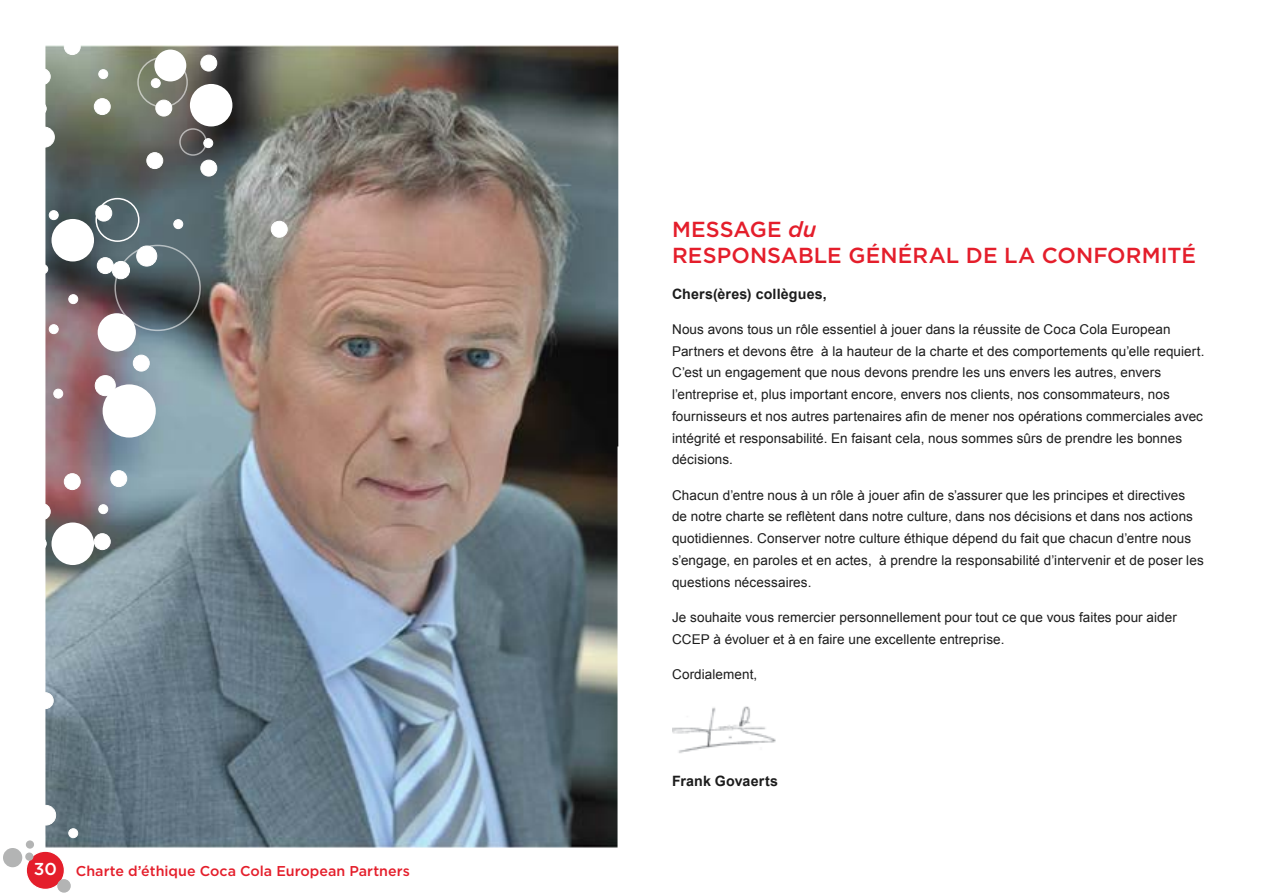
<style>
.page{position:relative;width:1263px;height:893px;background:#fff}
.page>*{position:absolute;margin:0;border:0;box-sizing:border-box;transform-origin:0 0}
.t1{font:500 21.75px/26.2px "Gotham";letter-spacing:.005em;color:#e41e2b}
.t2{font:500 14.25px "Gotham";color:#e41e2b}
.t3{font:700 14.25px "Arial";letter-spacing:.01em;color:#1c1c1c}
.t4{font:13.5px/21.8px "Arial";letter-spacing:.005em;color:#1c1c1c}
.s1{font-size:17.25px;color:#fff}
.s2{font-style:italic}
</style>
<div class="page">
<div style="left:26px;top:840px;width:8px;height:9px;background:#b3b4b4;border-radius:50%"></div>
<div style="left:3px;top:848px;width:19px;height:19px;background:#b3b4b4;border-radius:50%"></div>
<div style="left:26px;top:851px;width:38px;height:38px;background:#e41e2b;border-radius:50%"></div>
<div style="left:26px;top:851px;width:39px;height:39px;border:1px solid #fff;border-radius:50%"></div>
<div style="left:25px;top:852px;width:8px;height:9px;background:#b3b4b4;border-radius:50%"></div>
<div style="left:57px;top:879px;width:14px;height:14px;background:#b3b4b4;border-radius:50%"></div>
<img style="left:672px;top:706px;width:104px;height:47px">
<img style="left:45px;top:45px;width:573px;height:802px">
<div style="left:112px;top:261px;width:18px;height:18px;background:#fff;border-radius:50%"></div>
<div style="left:112px;top:261px;width:18px;height:18px;border:1px solid #fff;border-radius:50%"></div>
<div style="left:98px;top:313px;width:38px;height:38px;background:#fff;border-radius:50%"></div>
<div style="left:154px;top:50px;width:32px;height:31px;background:#fff;border-radius:50%"></div>
<div style="left:190px;top:84px;width:42px;height:42px;background:#fff;border-radius:50%"></div>
<div style="left:103px;top:384px;width:53px;height:54px;background:#fff;border-radius:50%"></div>
<div style="left:95px;top:198px;width:44px;height:44px;border:2px solid #fff;border-radius:50%"></div>
<div style="left:52px;top:219px;width:42px;height:42px;background:#fff;border-radius:50%"></div>
<div style="left:52px;top:522px;width:42px;height:43px;background:#fff;border-radius:50%"></div>
<div style="left:34px;top:69px;width:16px;height:16px;background:#fff;border-radius:50%"></div>
<div style="left:34px;top:69px;width:16px;height:16px;border:1px solid #fff;border-radius:50%"></div>
<div style="left:34px;top:504px;width:16px;height:16px;background:#fff;border-radius:50%"></div>
<div style="left:34px;top:504px;width:16px;height:16px;border:1px solid #fff;border-radius:50%"></div>
<div style="left:34px;top:103px;width:12px;height:12px;border:1px solid #fff;border-radius:50%"></div>
<div style="left:34px;top:538px;width:12px;height:12px;border:1px solid #fff;border-radius:50%"></div>
<div style="left:49px;top:211px;width:9px;height:9px;background:#fff;border-radius:50%"></div>
<div style="left:49px;top:211px;width:9px;height:9px;border:1px solid #fff;border-radius:50%"></div>
<div style="left:49px;top:325px;width:9px;height:9px;background:#fff;border-radius:50%"></div>
<div style="left:49px;top:325px;width:9px;height:9px;border:1px solid #fff;border-radius:50%"></div>
<div style="left:174px;top:220px;width:9px;height:9px;background:#fff;border-radius:50%"></div>
<div style="left:174px;top:220px;width:9px;height:9px;border:1px solid #fff;border-radius:50%"></div>
<div style="left:39px;top:265px;width:9px;height:9px;background:#fff;border-radius:50%"></div>
<div style="left:39px;top:265px;width:9px;height:9px;border:1px solid #fff;border-radius:50%"></div>
<div style="left:69px;top:295px;width:9px;height:9px;background:#fff;border-radius:50%"></div>
<div style="left:69px;top:295px;width:9px;height:9px;border:1px solid #fff;border-radius:50%"></div>
<div style="left:99px;top:70px;width:9px;height:9px;background:#fff;border-radius:50%"></div>
<div style="left:99px;top:70px;width:9px;height:9px;border:1px solid #fff;border-radius:50%"></div>
<div style="left:99px;top:505px;width:9px;height:9px;background:#fff;border-radius:50%"></div>
<div style="left:99px;top:505px;width:9px;height:9px;border:1px solid #fff;border-radius:50%"></div>
<div style="left:204px;top:139px;width:9px;height:9px;background:#fff;border-radius:50%"></div>
<div style="left:204px;top:139px;width:9px;height:9px;border:1px solid #fff;border-radius:50%"></div>
<div style="left:69px;top:829px;width:9px;height:9px;background:#fff;border-radius:50%"></div>
<div style="left:69px;top:829px;width:9px;height:9px;border:1px solid #fff;border-radius:50%"></div>
<div style="left:54px;top:389px;width:9px;height:9px;background:#fff;border-radius:50%"></div>
<div style="left:54px;top:389px;width:9px;height:9px;border:1px solid #fff;border-radius:50%"></div>
<div style="left:151px;top:79px;width:9px;height:9px;background:#fff;border-radius:50%"></div>
<div style="left:151px;top:79px;width:9px;height:9px;border:1px solid #fff;border-radius:50%"></div>
<div style="left:34px;top:127px;width:20px;height:20px;background:#fff;border-radius:50%"></div>
<div style="left:34px;top:127px;width:20px;height:20px;border:1px solid #fff;border-radius:50%"></div>
<div style="left:94px;top:99px;width:16px;height:16px;background:#fff;border-radius:50%"></div>
<div style="left:94px;top:99px;width:16px;height:16px;border:1px solid #fff;border-radius:50%"></div>
<div style="left:94px;top:534px;width:16px;height:16px;background:#fff;border-radius:50%"></div>
<div style="left:94px;top:534px;width:16px;height:16px;border:1px solid #fff;border-radius:50%"></div>
<div style="left:64px;top:39px;width:16px;height:16px;background:#fff;border-radius:50%"></div>
<div style="left:64px;top:39px;width:16px;height:16px;border:1px solid #fff;border-radius:50%"></div>
<div style="left:64px;top:474px;width:16px;height:16px;background:#fff;border-radius:50%"></div>
<div style="left:64px;top:474px;width:16px;height:16px;border:1px solid #fff;border-radius:50%"></div>
<div style="left:271px;top:221px;width:16px;height:16px;background:#fff;border-radius:50%"></div>
<div style="left:271px;top:221px;width:16px;height:16px;border:1px solid #fff;border-radius:50%"></div>
<div style="left:95px;top:376px;width:20px;height:20px;background:#fff;border-radius:50%"></div>
<div style="left:95px;top:375px;width:20px;height:21px;border:1px solid #fff;border-radius:50%"></div>
<div style="left:97px;top:258px;width:16px;height:16px;background:#fff;border-radius:50%"></div>
<div style="left:97px;top:258px;width:16px;height:16px;border:1px solid #fff;border-radius:50%"></div>
<div style="left:37px;top:693px;width:16px;height:16px;background:#fff;border-radius:50%"></div>
<div style="left:37px;top:693px;width:16px;height:16px;border:1px solid #fff;border-radius:50%"></div>
<div style="left:21px;top:471px;width:16px;height:16px;border:1px solid #fff;border-radius:50%"></div>
<div style="left:111px;top:471px;width:16px;height:16px;background:#fff;border-radius:50%"></div>
<div style="left:111px;top:471px;width:16px;height:16px;border:1px solid #fff;border-radius:50%"></div>
<div style="left:156px;top:100px;width:16px;height:16px;background:#fff;border-radius:50%"></div>
<div style="left:156px;top:100px;width:16px;height:16px;border:1px solid #fff;border-radius:50%"></div>
<div style="left:201px;top:55px;width:16px;height:16px;background:#fff;border-radius:50%"></div>
<div style="left:201px;top:55px;width:16px;height:16px;border:1px solid #fff;border-radius:50%"></div>
<div style="left:201px;top:160px;width:16px;height:16px;background:#fff;border-radius:50%"></div>
<div style="left:201px;top:160px;width:16px;height:16px;border:1px solid #fff;border-radius:50%"></div>
<div style="left:96px;top:205px;width:16px;height:16px;background:#fff;border-radius:50%"></div>
<div style="left:96px;top:205px;width:16px;height:16px;border:1px solid #fff;border-radius:50%"></div>
<div style="left:137px;top:246px;width:20px;height:20px;background:#fff;border-radius:50%"></div>
<div style="left:137px;top:246px;width:20px;height:20px;border:1px solid #fff;border-radius:50%"></div>
<div style="left:133px;top:355px;width:16px;height:16px;background:#fff;border-radius:50%"></div>
<div style="left:133px;top:355px;width:16px;height:16px;border:1px solid #fff;border-radius:50%"></div>
<div style="left:36px;top:805px;width:20px;height:20px;background:#fff;border-radius:50%"></div>
<div style="left:36px;top:805px;width:20px;height:20px;border:1px solid #fff;border-radius:50%"></div>
<div style="left:147px;top:153px;width:16px;height:16px;background:#fff;border-radius:50%"></div>
<div style="left:147px;top:153px;width:16px;height:16px;border:1px solid #fff;border-radius:50%"></div>
<div style="left:114px;top:245px;width:87px;height:86px;border:2px solid #fff;border-radius:50%"></div>
<div style="left:179px;top:128px;width:28px;height:28px;border:2px solid #fff;border-radius:50%"></div>
<div style="left:137px;top:57px;width:51px;height:51px;border:2px solid #fff;border-radius:50%"></div>
<p class="t2" style="left:34px;top:861px;width:378px"><span class="s1">30</span> Charte d’éthique Coca Cola European Partners</p>
<h1 class="t1" style="left:672px;top:216px;width:525px">MESSAGE <span class="s2">du<br></span>RESPONSABLE GÉNÉRAL DE LA CONFORMITÉ</h1>
<p class="t3" style="left:672px;top:284px;width:156px">Chers(ères) collègues,</p>
<p class="t4" style="left:672px;top:318px;width:534px">Nous avons tous un rôle essentiel à jouer dans la réussite de Coca Cola European Partners et devons être à la hauteur de la charte et des comportements qu’elle requiert.<br>C’est un engagement que nous devons prendre les uns envers les autres, envers l’entreprise et, plus important encore, envers nos clients, nos consommateurs, nos fournisseurs et nos autres partenaires afin de mener nos opérations commerciales avec intégrité et responsabilité. En faisant cela, nous sommes sûrs de prendre les bonnes décisions.</p>
<p class="t4" style="left:672px;top:484px;width:533px">Chacun d’entre nous à un rôle à jouer afin de s’assurer que les principes et directives<br>de notre charte se reflètent dans notre culture, dans nos décisions et dans nos actions quotidiennes. Conserver notre culture éthique dépend du fait que chacun d’entre nous s’engage, en paroles et en actes, à prendre la responsabilité d’intervenir et de poser les questions nécessaires.</p>
<p class="t4" style="left:672px;top:606px;width:506px">Je souhaite vous remercier personnellement pour tout ce que vous faites pour aider<br>CCEP à évoluer et à en faire une excellente entreprise.</p>
<p class="t4" style="left:672px;top:663px;width:87px">Cordialement,</p>
<p class="t3" style="left:672px;top:772px;width:107px">Frank Govaerts</p>
</div>
